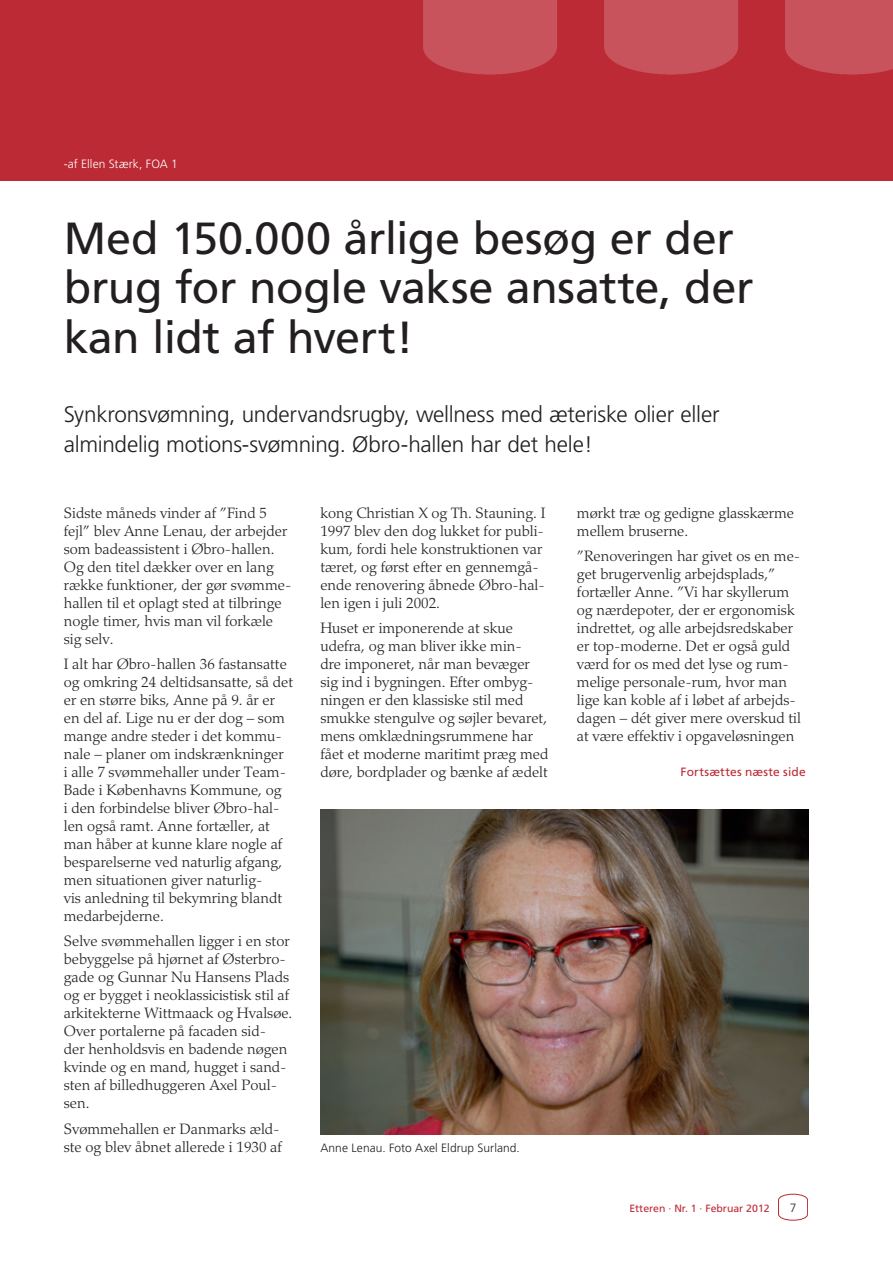
<style>
.page{position:relative;width:893px;height:1263px;background:#fff}
.page>*{position:absolute;margin:0;border:0;box-sizing:border-box;transform-origin:0 0}
.Overskrift_28_31{font:45px/49.5px "Frutiger";letter-spacing:-.005em;color:#231f20}
.Underrubrik{font:300 22.5px/30px "Frutiger";letter-spacing:-.01em;color:#231f20}
.Brød{font:300 15px/18px "Palatino";color:#231f20}
.Billedtekst{font:300 12px "Frutiger";letter-spacing:.005em;color:#231f20}
.Billedtekkst_RØD{font:12px "Frutiger";letter-spacing:.02em;color:#bb2a35}
.Billedtekst-2{font:300 12px "Frutiger";letter-spacing:.005em;color:#fff}
.t1{font:10.5px "Frutiger";color:#bb2a35}
</style>
<div class="page">
<svg style="left:778px;top:1194px;width:30px;height:26px"></svg>
<div style="left:0;top:0;width:893px;height:181px;background:#bb2a35"></div>
<img style="left:320px;top:810px;width:488px;height:324px">
<img style="left:423px;top:0;width:470px;height:75px">
<p class="Billedtekst-2" style="left:64px;top:157px;width:116px">-af Ellen Stærk, FOA 1</p>
<p class="Overskrift_28_31" style="left:64px;top:214px;width:691px">Med 150.000 årlige besøg er der brug for nogle vakse ansatte, der kan lidt af hvert!</p>
<p class="Underrubrik" style="left:64px;top:399px;width:657px">Synkronsvømning, undervandsrugby, wellness med æteriske olier eller almindelig motions-svømning. Øbro-hallen har det hele!</p>
<p class="Brød" style="left:64px;top:504px;width:229px">Sidste måneds vinder af ”Find 5 fejl” blev Anne Lenau, der arbejder som badeassistent i Øbro-hallen.<br>Og den titel dækker over en lang række funktioner, der gør svømme&shy;hallen til et oplagt sted at tilbringe nogle timer, hvis man vil forkæle sig selv.</p>
<p class="Brød" style="left:64px;top:655px;width:231px">I alt har Øbro-hallen 36 fastansatte og omkring 24 deltidsansatte, så det er en større biks, Anne på 9. år er en del af. Lige nu er der dog – som mange andre steder i det kommu&shy;nale – planer om indskrænkninger<br>i alle 7 svømmehaller under Team-<br>Bade i Københavns Kommune, og<br>i den forbindelse bliver Øbro-hal&shy;len også ramt. Anne fortæller, at man håber at kunne klare nogle af besparelserne ved naturlig afgang, men situationen giver naturlig-<br>vis anledning til bekymring blandt medarbejderne.</p>
<p class="Brød" style="left:64px;top:933px;width:230px">Selve svømmehallen ligger i en stor bebyggelse på hjørnet af Østerbro&shy;gade og Gunnar Nu Hansens Plads og er bygget i neoklassicistisk stil af arkitekterne Wittmaack og Hvalsøe.<br>Over portalerne på facaden sid-<br>der henholdsvis en badende nøgen kvinde og en mand, hugget i sand&shy;sten af billedhuggeren Axel Poul&shy;sen.</p>
<p class="Brød" style="left:64px;top:1120px;width:220px">Svømmehallen er Danmarks æld&shy;ste og blev åbnet allerede i 1930 af</p>
<p class="Brød" style="left:320px;top:504px;width:227px">kong Christian X og Th. Stauning. I<br>1997 blev den dog lukket for publi&shy;kum, fordi hele konstruktionen var tæret, og først efter en gennemgå&shy;ende renovering åbnede Øbro-hal&shy;len igen i juli 2002.</p>
<p class="Brød" style="left:320px;top:619px;width:230px">Huset er imponerende at skue udefra, og man bliver ikke min-<br>dre imponeret, når man bevæger sig ind i bygningen. Efter ombyg&shy;ningen er den klassiske stil med smukke stengulve og søjler bevaret, mens omklædningsrummene har fået et moderne maritimt præg med døre, bordplader og bænke af ædelt</p>
<p class="Billedtekst" style="left:320px;top:1141px;width:201px">Anne Lenau. Foto Axel Eldrup Surland.</p>
<p class="Brød" style="left:577px;top:504px;width:219px">mørkt træ og gedigne glasskærme mellem bruserne.</p>
<p class="Brød" style="left:577px;top:547px;width:226px">”Renoveringen har givet os en me&shy;get brugervenlig arbejdsplads,” fortæller Anne. ”Vi har skyllerum og nærdepoter, der er ergonomisk indrettet, og alle arbejdsredskaber er top-moderne. Det er også guld værd for os med det lyse og rum&shy;melige personale-rum, hvor man lige kan koble af i løbet af arbejds&shy;dagen – dét giver mere overskud til at være effektiv i opgaveløsningen</p>
<p class="Billedtekkst_RØD" style="left:680px;top:765px;width:127px">Fortsættes næste side</p>
<p class="t1" style="left:629px;top:1202px;width:142px">Etteren · Nr. 1 · Februar 2012</p>
<p class="Billedtekst" style="left:790px;top:1201px;width:8px">7</p>
</div>
